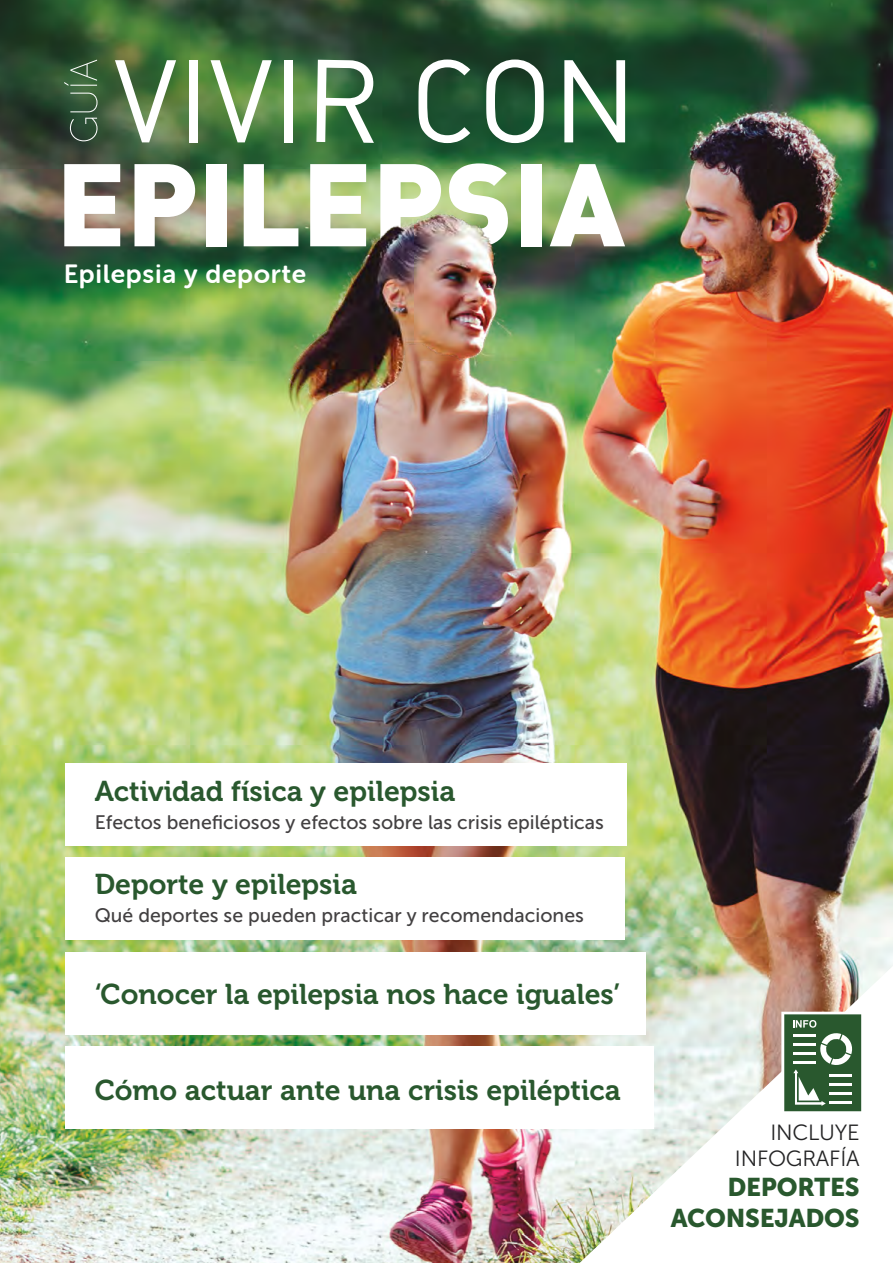
<style>
.page{position:relative;width:893px;height:1263px;background:#fff}
.page>*{position:absolute;margin:0;border:0;box-sizing:border-box;transform-origin:0 0}
.t1{font:28.5px "Museo 700";color:#29582e}
.t2{font:26.4px "Museo Sans Rounded 700";letter-spacing:.025em;color:#fff}
.t3{font:25.5px/30.2px "Museo Sans 900";letter-spacing:-.01em;color:#29582e;text-align:right}
.t4{font:21.9px/26.1px "Museo Sans 300";letter-spacing:-.01em;color:#232324;text-align:right}
.t5{font:19.5px "Museo Sans 500";color:#424041}
</style>
<div class="page">
<img style="left:0;top:0;width:893px;height:1263px">
<svg style="left:64px;top:164px;width:56px;height:82px"></svg>
<svg style="left:134px;top:164px;width:61px;height:82px"></svg>
<div style="left:207px;top:164px;width:20px;height:82px;background:#fff"></div>
<svg style="left:244px;top:164px;width:54px;height:13px"></svg>
<svg style="left:310px;top:164px;width:56px;height:13px"></svg>
<svg style="left:380px;top:163px;width:128px;height:14px"></svg>
<div style="left:521px;top:164px;width:20px;height:82px;background:#fff"></div>
<svg style="left:550px;top:164px;width:75px;height:82px"></svg>
<svg style="left:115px;top:60px;width:61px;height:82px"></svg>
<div style="left:189px;top:60px;width:9px;height:82px;background:#fff"></div>
<svg style="left:211px;top:60px;width:61px;height:82px"></svg>
<div style="left:285px;top:60px;width:8px;height:82px;background:#fff"></div>
<svg style="left:316px;top:60px;width:58px;height:83px"></svg>
<svg style="left:418px;top:60px;width:52px;height:83px"></svg>
<svg style="left:486px;top:60px;width:58px;height:83px"></svg>
<svg style="left:64px;top:60px;width:34px;height:81px;background:#436447"></svg>
<svg style="left:564px;top:60px;width:61px;height:82px"></svg>
<div style="left:65px;top:858px;width:560px;height:82px;background:#fff"></div>
<div style="left:65px;top:952px;width:581px;height:82px;background:#fff"></div>
<div style="left:65px;top:1046px;width:588px;height:82px;background:#fff"></div>
<div style="left:65px;top:763px;width:561px;height:82px;background:#fff"></div>
<svg style="left:548px;top:940px;width:345px;height:323px"></svg>
<svg style="left:781px;top:1012px;width:83px;height:102px"></svg>
<img style="left:222px;top:177px;width:372px;height:295px">
<p class="t2" style="left:64px;top:259px;width:244px">Epilepsia y deporte</p>
<p class="t1" style="left:95px;top:775px;width:362px">Actividad física y epilepsia</p>
<p class="t5" style="left:95px;top:812px;width:511px">Efectos beneficiosos y efectos sobre las crisis epilépticas</p>
<p class="t1" style="left:95px;top:868px;width:264px">Deporte y epilepsia</p>
<p class="t5" style="left:95px;top:905px;width:491px">Qué deportes se pueden practicar y recomendaciones</p>
<p class="t1" style="left:95px;top:978px;width:527px">‘Conocer la epilepsia nos hace iguales’</p>
<p class="t1" style="left:95px;top:1074px;width:528px">Cómo actuar ante una crisis epiléptica</p>
<p class="t4" style="left:735px;top:1120px;width:126px">INCLUYE<br>INFOGRAFÍA</p>
<p class="t3" style="left:671px;top:1172px;width:190px">DEPORTES<br>ACONSEJADOS</p>
</div>
